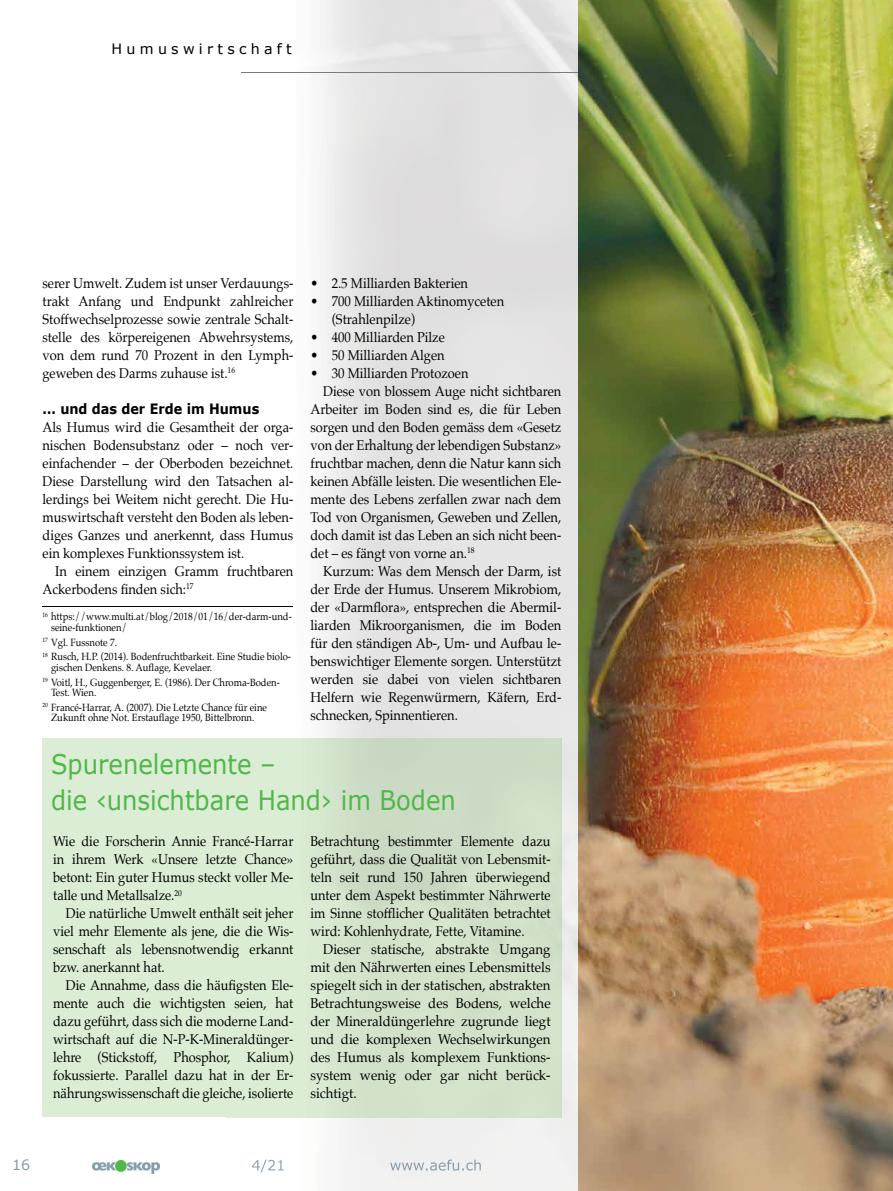
<style>
.page{position:relative;width:893px;height:1191px;background:#fff}
.page>*{position:absolute;margin:0;border:0;box-sizing:border-box;transform-origin:0 0}
.t1{font:27px/36px "Verdana";color:#50b848;scale:.9 1}
.t2{font:14.25px/18px "Palatino";color:#000;text-align:justify;scale:.9 1}
.t3{font:14.25px/18px "Palatino";color:#000;text-align:justify;scale:.93 1}
.t4{font:700 14.25px "Verdana";color:#000;scale:.9 1}
.t5{font:14.25px "Verdana";letter-spacing:.3em;color:#000}
.t6{font:14.25px "Verdana";color:#849daa}
.t7{font:10.5px/14.7px "Palatino";color:#000;scale:.9 1}
</style>
<div class="page">
<img style="left:92px;top:1160px;width:67px;height:13px">
<img style="left:534px;top:776px;width:44px;height:415px">
<img style="left:252px;top:1159px;width:32px;height:13px">
<img style="left:390px;top:1159px;width:91px;height:11px">
<hr style="left:241px;top:72px;width:586px;height:1px;background:#727d84">
<div style="left:43px;top:739px;width:183px;height:378px;background:#dbedd4"></div>
<hr style="left:43px;top:606px;width:250px;height:1px;background:#000">
<img style="left:578px;top:0;width:315px;height:1191px">
<p class="t5" style="left:112px;top:40px;width:182px">Humuswirtschaft</p>
<p class="t2" style="left:43px;top:274px;width:280px">serer Umwelt. Zudem ist unser Verdauungs&shy;trakt Anfang und Endpunkt zahlreicher Stoffwechselprozesse sowie zentrale Schalt&shy;stelle des körpereigenen Abwehrsystems, von dem rund 70 Prozent in den Lymph&shy;geweben des Darms zuhause ist.<sup>16</sup></p>
<p class="t4" style="left:43px;top:399px;width:242px">… und das der Erde im Humus</p>
<p class="t2" style="left:43px;top:418px;width:280px">Als Humus wird die Gesamtheit der orga&shy;nischen Bodensubstanz oder – noch ver&shy;einfachender – der Oberboden bezeichnet.<br>Diese Darstellung wird den Tatsachen al&shy;lerdings bei Weitem nicht gerecht. Die Hu&shy;muswirtschaft versteht den Boden als leben&shy;diges Ganzes und anerkennt, dass Humus ein komplexes Funktionssystem ist.</p>
<p class="t2" style="left:43px;top:562px;width:280px;text-indent:13px">In einem einzigen Gramm fruchtbaren<br>Ackerbodens finden sich:<sup>17</sup></p>
<p class="t2" style="left:310px;top:274px;width:177px">• 2.5 Milliarden Bakterien</p>
<p class="t2" style="left:332px;top:292px;width:193px;text-indent:-21px">• 700 Milliarden Aktinomyceten (Strahlenpilze)</p>
<p class="t2" style="left:310px;top:328px;width:151px">• 400 Milliarden Pilze</p>
<p class="t2" style="left:310px;top:346px;width:151px">• 50 Milliarden Algen</p>
<p class="t2" style="left:310px;top:364px;width:177px">• 30 Milliarden Protozoen</p>
<p class="t2" style="left:323px;top:382px;width:266px">Diese von blossem Auge nicht sichtbaren</p>
<p class="t2" style="left:310px;top:400px;width:280px">Arbeiter im Boden sind es, die für Leben</p>
<p class="t2" style="left:310px;top:418px;width:280px">sorgen und den Boden gemäss dem «Gesetz</p>
<p class="t2" style="left:310px;top:436px;width:280px">von der Erhaltung der lebendigen Substanz»</p>
<p class="t2" style="left:310px;top:454px;width:280px">fruchtbar machen, denn die Natur kann sich</p>
<p class="t2" style="left:310px;top:472px;width:280px">keinen Abfälle leisten. Die wesentlichen Ele-</p>
<p class="t2" style="left:310px;top:490px;width:280px">mente des Lebens zerfallen zwar nach dem</p>
<p class="t2" style="left:310px;top:508px;width:280px">Tod von Organismen, Geweben und Zellen,</p>
<p class="t2" style="left:310px;top:526px;width:280px">doch damit ist das Leben an sich nicht been-</p>
<p class="t2" style="left:310px;top:544px;width:184px">det – es fängt von vorne an.<sup>18</sup></p>
<p class="t2" style="left:323px;top:562px;width:266px">Kurzum: Was dem Mensch der Darm, ist</p>
<p class="t2" style="left:310px;top:580px;width:280px">der Erde der Humus. Unserem Mikrobiom,</p>
<p class="t2" style="left:310px;top:598px;width:280px">der «Darmflora», entsprechen die Abermil-</p>
<p class="t2" style="left:310px;top:616px;width:280px">liarden Mikroorganismen, die im Boden</p>
<p class="t2" style="left:310px;top:634px;width:280px">für den ständigen Ab-, Um- und Aufbau le-</p>
<p class="t2" style="left:310px;top:652px;width:280px">benswichtiger Elemente sorgen. Unterstützt</p>
<p class="t2" style="left:310px;top:670px;width:280px">werden sie dabei von vielen sichtbaren</p>
<p class="t2" style="left:310px;top:688px;width:280px">Helfern wie Regenwürmern, Käfern, Erd-</p>
<p class="t2" style="left:310px;top:706px;width:165px">schnecken, Spinnentieren.</p>
<h1 class="t1" style="left:51px;top:747px;width:451px">Spurenelemente –<br>die ‹unsichtbare Hand› im Boden</h1>
<p class="t2" style="left:53px;top:832px;width:268px">Wie die Forscherin Annie Francé-Harrar in ihrem Werk «Unsere letzte Chance» betont: Ein guter Humus steckt voller Me&shy;talle und Metallsalze.<sup>20</sup></p>
<p class="t2" style="left:53px;top:904px;width:268px;text-indent:13px">Die natürliche Umwelt enthält seit jeher viel mehr Elemente als jene, die die Wis&shy;senschaft als lebensnotwendig erkannt bzw. anerkannt hat.</p>
<p class="t2" style="left:53px;top:976px;width:268px;text-indent:13px">Die Annahme, dass die häufigsten Ele&shy;mente auch die wichtigsten seien, hat dazu geführt, dass sich die moderne Land&shy;wirtschaft auf die N-P-K-Mineraldünger&shy;lehre (Stickstoff, Phosphor, Kalium) fokussierte. Parallel dazu hat in der Er&shy;nährungswissenschaft die gleiche, isolierte</p>
<p class="t7" style="left:51px;top:611px;width:269px;line-height:10.5px;text-indent:-9px"><sup>16</sup> https://www.multi.at/blog/2018/01/16/der-darm-und&shy;seine-funktionen/</p>
<p class="t7" style="left:43px;top:634px;width:278px"><sup>17</sup> Vgl. Fussnote 7.<br><sup>18</sup> Rusch, H.P. (2014). Bodenfruchtbarkeit. Eine Studie biolo-</p>
<p class="t7" style="left:43px;top:660px;width:265px;text-indent:9px">gischen Denkens. 8. Auflage, Kevelaer.<br><sup>19</sup> Voitl, H., Guggenberger, E. (1986). Der Chroma-Boden-</p>
<p class="t7" style="left:43px;top:685px;width:251px;text-indent:9px">Test. Wien.<br><sup>20</sup> Francé-Harrar, A. (2007). Die Letzte Chance für eine</p>
<p class="t7" style="left:51px;top:710px;width:228px">Zukunft ohne Not. Erstauflage 1950, Bittelbronn.</p>
<p class="t2" style="left:310px;top:832px;width:268px">Betrachtung bestimmter Elemente dazu geführt, dass die Qualität von Lebensmit&shy;teln seit rund 150 Jahren überwiegend unter dem Aspekt bestimmter Nährwerte im Sinne stofflicher Qualitäten betrachtet wird: Kohlenhydrate, Fette, Vitamine.</p>
<p class="t3" style="left:310px;top:940px;width:260px;text-indent:13px">Dieser statische, abstrakte Umgang mit den Nährwerten eines Lebensmittels spiegelt sich in der statischen, abstrakten Betrachtungsweise des Bodens, welche der Mineraldüngerlehre zugrunde liegt und die komplexen Wechselwirkungen des Humus als komplexem Funktions&shy;system wenig oder gar nicht berück&shy;sichtigt.</p>
<p class="t6" style="left:12px;top:1156px;width:20px">16</p>
</div>
